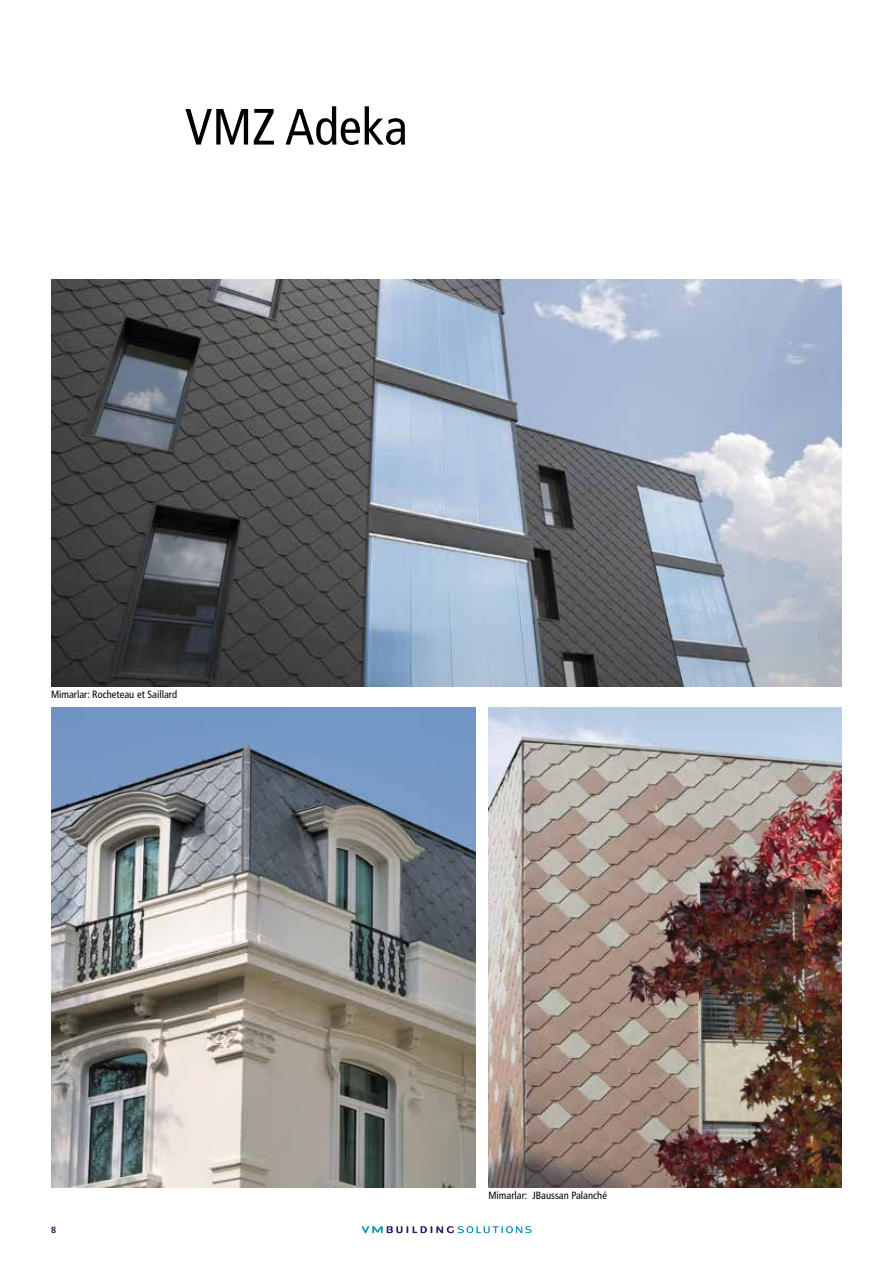
<style>
.page{position:relative;width:893px;height:1263px;background:#fff}
.page>*{position:absolute;margin:0;border:0;box-sizing:border-box;transform-origin:0 0}
.t1{font:condensed 51px "Frutiger LT Pro";color:#000}
.t2{font:condensed 10.5px "Frutiger LT Pro";color:#000}
.t3{font:700 9px "Frutiger LT Pro";color:#311c67}
</style>
<div class="page">
<svg style="left:361px;top:1226px;width:171px;height:7px"></svg>
<img style="left:51px;top:707px;width:425px;height:480px">
<img style="left:488px;top:707px;width:353px;height:480px">
<img style="left:51px;top:280px;width:791px;height:406px">
<h1 class="t1" style="left:185px;top:97px;width:224px">VMZ Adeka</h1>
<p class="t2" style="left:51px;top:688px;width:128px">Mimarlar: Rocheteau et Saillard</p>
<p class="t3" style="left:51px;top:1224px;width:7px">8</p>
<p class="t2" style="left:488px;top:1189px;width:120px">Mimarlar: JBaussan Palanché</p>
</div>
